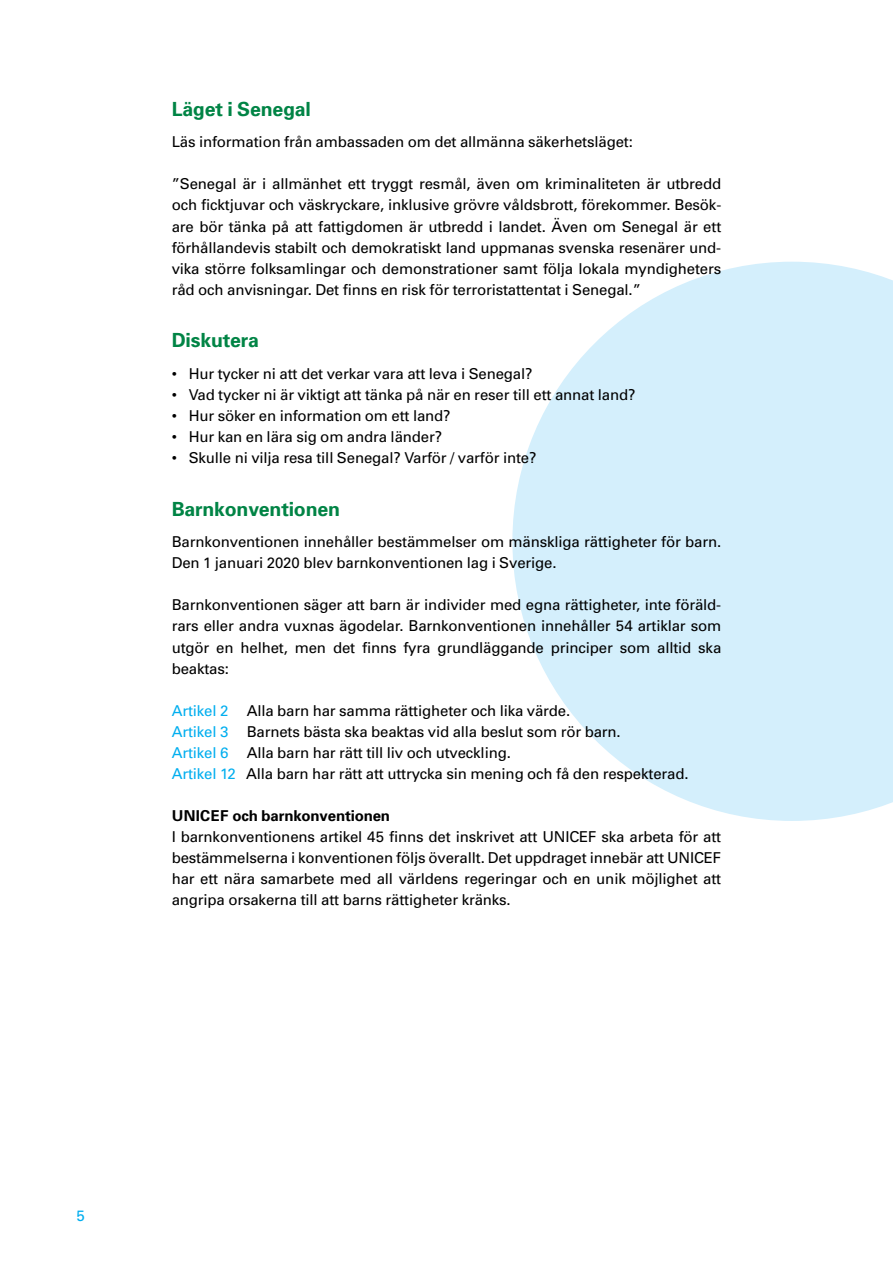
<style>
.page{position:relative;width:893px;height:1263px;background:#fff}
.page>*{position:absolute;margin:0;border:0;box-sizing:border-box;transform-origin:0 0}
.t1{font:700 19.5px "Univers";letter-spacing:-.01em;color:#008445}
.t2{font:15px/21px "Univers";letter-spacing:-.01em;color:#000}
.t3{font:15px "Univers";color:#00aeef}
.s1{font-family:"Univers LT Std"}
.s2{color:#00aeef}
.s3{font-family:"Univers LT Std";color:#00aeef}
.s4{font-weight:700}
</style>
<div class="page">
<svg style="left:512px;top:262px;width:381px;height:559px;fill:#d4effc"></svg>
<h1 class="t1" style="left:172px;top:96px;width:141px">Läget i Senegal</h1>
<p class="t2" style="left:172px;top:131px;width:463px">Läs information från ambassaden om det allmänna säkerhetsläget:</p>
<p class="t2" style="left:172px;top:173px;width:551px;text-align:justify">”Senegal är i allmänhet ett tryggt resmål, även om kriminaliteten är utbredd och ficktjuvar och väskryckare, inklusive grövre våldsbrott, förekommer. Besök&shy;are bör tänka på att fattigdomen är utbredd i landet. Även om Senegal är ett förhållandevis stabilt och demokratiskt land uppmanas svenska resenärer und&shy;vika större folksamlingar och demonstrationer samt följa lokala myndigheters råd och anvisningar. Det finns en risk för terroristattentat i Senegal.”</p>
<h1 class="t1" style="left:172px;top:328px;width:89px">Diskutera</h1>
<p class="t2" style="left:172px;top:363px;width:362px">• Hur tycker ni att det verkar vara att leva i Senegal?</p>
<p class="t2" style="left:172px;top:384px;width:465px">• Vad tycker ni är viktigt att tänka på när en reser till ett annat land?</p>
<p class="t2" style="left:172px;top:405px;width:281px">• Hur söker en information om ett land?</p>
<p class="t2" style="left:172px;top:426px;width:272px">• Hur kan en lära sig om andra länder?</p>
<p class="t2" style="left:172px;top:447px;width:366px">• Skulle ni vilja resa till Senegal? Varför / varför inte?</p>
<h1 class="t1" style="left:172px;top:496px;width:170px">Barnkonventionen</h1>
<p class="t2" style="left:172px;top:531px;width:551px">Barnkonventionen innehåller bestämmelser om mänskliga rättigheter för barn.<br>Den <span class="s1">1</span> januari <span class="s1">2020</span> blev barnkonventionen lag i Sverige.</p>
<p class="t2" style="left:172px;top:594px;width:551px;text-align:justify">Barnkonventionen säger att barn är individer med egna rättigheter, inte föräld&shy;rars eller andra vuxnas ägodelar. Barnkonventionen innehåller <span class="s1">54</span> artiklar som utgör en helhet, men det finns fyra grundläggande principer som alltid ska beaktas:</p>
<p class="t2" style="left:172px;top:700px;width:518px"><span class="s2">Artikel</span> <span class="s3">2</span> Alla barn har samma rättigheter och lika värde.<br><span class="s2">Artikel</span> <span class="s3">3</span> Barnets bästa ska beaktas vid alla beslut som rör barn.<br><span class="s2">Artikel</span> <span class="s3">6</span> Alla barn har rätt till liv och utveckling.<br><span class="s2">Artikel</span> <span class="s3">12</span> Alla barn har rätt att uttrycka sin mening och få den respekterad.</p>
<p class="t2" style="left:172px;top:805px;width:551px"><span class="s4">UNICEF och barnkonventionen<br></span>I barnkonventionens artikel <span class="s1">45</span> finns det inskrivet att UNICEF ska arbeta för att bestämmelserna i konventionen följs överallt. Det uppdraget innebär att UNICEF har ett nära samarbete med all världens regeringar och en unik möjlighet att angripa orsakerna till att barns rättigheter kränks.</p>
<p class="t3" style="left:77px;top:1206px;width:10px">5</p>
</div>
